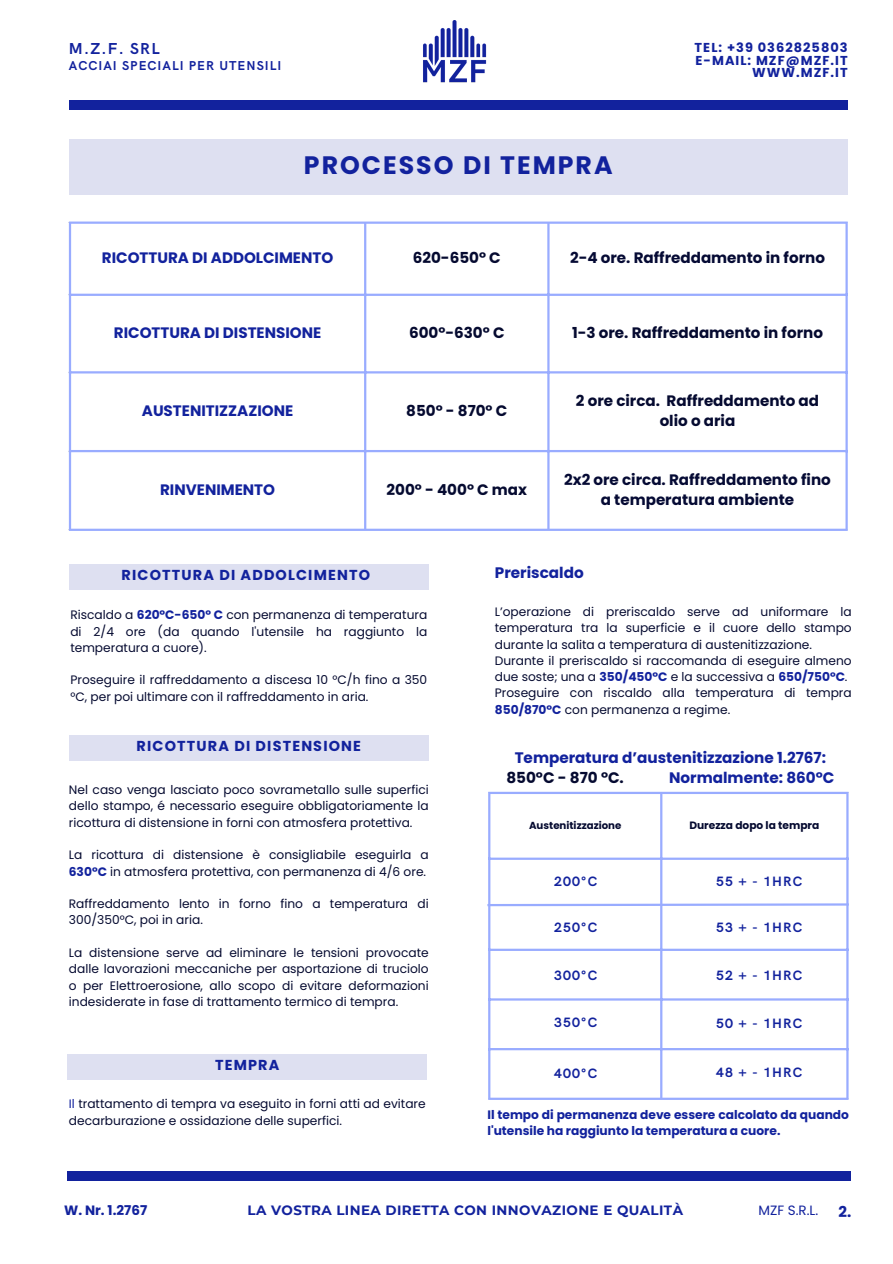
<style>
.page{position:relative;width:893px;height:1264px;background:#fff}
.page>*{position:absolute;margin:0;border:0;box-sizing:border-box;transform-origin:0 0}
.t1{font:700 25.2px "Poppins";letter-spacing:.08em;color:#12229d}
.t2{font:700 15.9px "HK Grotesk";color:#12229d}
.t3{font:700 15.15px "Poppins";color:#12229d}
.t4{font:700 15.15px/20.2px "Poppins";color:#050a30;text-align:center}
.t5{font:700 15.15px/20.2px "Poppins";color:#050a34;text-align:center}
.t6{font:700 15px "Poppins";color:#12229d}
.t7{font:700 14.4px "Poppins";letter-spacing:.08em;color:#12229d}
.t8{font:700 13.65px "HK Grotesk";letter-spacing:.08em;color:#12229d}
.t9{font:700 13.5px "Montserrat";letter-spacing:.03em;color:#12229d}
.t10{font:700 13.5px "Poppins";color:#12229d}
.t11{font:13.5px "Poppins";color:#12229d}
.t12{font:700 12.9px "Poppins";letter-spacing:.08em;color:#12229d}
.t13{font:700 12.9px "HK Grotesk";letter-spacing:.08em;color:#12229d}
.t14{font:12.15px/16.4px "Poppins";color:#050a30}
.t15{font:700 12.15px/16.4px "Poppins";color:#12229d}
.t16{font:700 10.65px "Poppins";color:#050a30}
.t17{font:700 10.2px "Poppins";color:#050a30}
.s1{font-weight:700;color:#12229d}
.s2{color:#12229d}
</style>
<div class="page">
<div style="left:67px;top:1171px;width:783px;height:9px;background:#12229d"></div>
<div style="left:69px;top:101px;width:778px;height:9px;background:#12229d"></div>
<div style="left:69px;top:139px;width:778px;height:55px;background:#dee0f1"></div>
<hr style="left:69px;top:224px;width:2px;height:304px;background:#99acff">
<hr style="left:364px;top:224px;width:2px;height:304px;background:#99acff">
<hr style="left:547px;top:224px;width:2px;height:304px;background:#99acff">
<hr style="left:845px;top:224px;width:2px;height:304px;background:#99acff">
<hr style="left:69px;top:221px;width:778px;height:3px;background:#99acff">
<hr style="left:69px;top:294px;width:778px;height:2px;background:#99acff">
<hr style="left:69px;top:371px;width:778px;height:2px;background:#99acff">
<hr style="left:69px;top:450px;width:778px;height:2px;background:#99acff">
<hr style="left:69px;top:528px;width:778px;height:3px;background:#99acff">
<div style="left:67px;top:1054px;width:360px;height:25px;background:#dee0f1"></div>
<div style="left:69px;top:563px;width:360px;height:26px;background:#dee0f1"></div>
<div style="left:69px;top:735px;width:360px;height:25px;background:#dee0f1"></div>
<hr style="left:488px;top:794px;width:2px;height:303px;background:#99acff">
<hr style="left:660px;top:794px;width:2px;height:303px;background:#99acff">
<hr style="left:846px;top:794px;width:2px;height:303px;background:#99acff">
<hr style="left:488px;top:791px;width:360px;height:3px;background:#99acff">
<hr style="left:488px;top:857px;width:360px;height:2px;background:#99acff">
<hr style="left:488px;top:948px;width:360px;height:2px;background:#99acff">
<hr style="left:488px;top:998px;width:360px;height:2px;background:#99acff">
<hr style="left:488px;top:1048px;width:360px;height:2px;background:#99acff">
<hr style="left:488px;top:1097px;width:360px;height:2px;background:#99acff">
<svg style="left:487px;top:902px;width:362px;height:5px"></svg>
<img style="left:423px;top:21px;width:63px;height:62px">
<p class="t2" style="left:69px;top:39px;width:92px">M.Z.F. SRL</p>
<p class="t13" style="left:69px;top:58px;width:214px">ACCIAI SPECIALI PER UTENSILI</p>
<p class="t1" style="left:304px;top:148px;width:310px">PROCESSO DI TEMPRA</p>
<p class="t12" style="left:694px;top:38px;width:155px">TEL: +39 0362825803</p>
<p class="t12" style="left:695px;top:51px;width:154px">E-MAIL: MZF@MZF.IT</p>
<p class="t12" style="left:752px;top:64px;width:97px">WWW.MZF.IT</p>
<p class="t3" style="left:102px;top:247px;width:233px">RICOTTURA DI ADDOLCIMENTO</p>
<p class="t4" style="left:413px;top:248px;width:89px">620-650° C</p>
<p class="t5" style="left:570px;top:248px;width:256px">2-4 ore. Raffreddamento in forno</p>
<p class="t3" style="left:114px;top:321px;width:209px">RICOTTURA DI DISTENSIONE</p>
<p class="t4" style="left:409px;top:322px;width:97px">600°-630° C</p>
<p class="t4" style="left:572px;top:322px;width:252px">1-3 ore. Raffreddamento in forno</p>
<p class="t3" style="left:142px;top:400px;width:153px">AUSTENITIZZAZIONE</p>
<p class="t4" style="left:406px;top:401px;width:103px">850° - 870° C</p>
<p class="t4" style="left:576px;top:390px;width:245px">2 ore circa. Raffreddamento ad olio o aria</p>
<p class="t3" style="left:160px;top:479px;width:116px">RINVENIMENTO</p>
<p class="t4" style="left:386px;top:479px;width:142px">200° - 400° C max</p>
<p class="t5" style="left:564px;top:469px;width:268px">2x2 ore circa. Raffreddamento fino a temperatura ambiente</p>
<p class="t7" style="left:122px;top:565px;width:250px">RICOTTURA DI ADDOLCIMENTO</p>
<p class="t14" style="left:70px;top:607px;width:358px;text-align:justify">Riscaldo a <span class="s1">620°C-650° C</span> con permanenza di temperatura di 2/4 ore (da quando l'utensile ha raggiunto la temperatura a cuore).</p>
<p class="t14" style="left:70px;top:672px;width:358px">Proseguire il raffreddamento a discesa 10 °C/h fino a 350 °C, per poi ultimare con il raffreddamento in aria.</p>
<p class="t7" style="left:137px;top:736px;width:226px">RICOTTURA DI DISTENSIONE</p>
<p class="t14" style="left:69px;top:781px;width:361px;text-align:justify">Nel caso venga lasciato poco sovrametallo sulle superfici dello stampo, é necessario eseguire obbligatoriamente la ricottura di distensione in forni con atmosfera protettiva.</p>
<p class="t14" style="left:69px;top:846px;width:361px">La ricottura di distensione è consigliabile eseguirla a<br><span class="s1">630°C</span> in atmosfera protettiva, con permanenza di 4/6 ore.</p>
<p class="t14" style="left:69px;top:895px;width:361px">Raffreddamento lento in forno fino a temperatura di<br>300/350°C, poi in aria.</p>
<p class="t14" style="left:69px;top:944px;width:361px;text-align:justify">La distensione serve ad eliminare le tensioni provocate dalle lavorazioni meccaniche per asportazione di truciolo o per Elettroerosione, allo scopo di evitare deformazioni indesiderate in fase di trattamento termico di tempra.</p>
<p class="t7" style="left:215px;top:1055px;width:66px">TEMPRA</p>
<p class="t14" style="left:69px;top:1095px;width:358px"><span class="s2">Il</span> trattamento di tempra va eseguito in forni atti ad evitare decarburazione e ossidazione delle superfici.</p>
<p class="t3" style="left:495px;top:562px;width:90px">Preriscaldo</p>
<p class="t14" style="left:495px;top:603px;width:358px;text-align:justify">L’operazione di preriscaldo serve ad uniformare la temperatura tra la superficie e il cuore dello stampo durante la salita a temperatura di austenitizzazione.</p>
<p class="t14" style="left:495px;top:652px;width:358px">Durante il preriscaldo si raccomanda di eseguire almeno due soste; una a <span class="s1">350/450°C</span> e la successiva a <span class="s1">650/750°C</span>.</p>
<p class="t14" style="left:495px;top:685px;width:358px">Proseguire con riscaldo alla temperatura di tempra<br><span class="s1">850/870°C</span> con permanenza a regime.</p>
<p class="t3" style="left:514px;top:747px;width:313px">Temperatura d’austenitizzazione 1.2767:</p>
<p class="t4" style="left:506px;top:767px;width:119px">850°C - 870 °C.</p>
<p class="t3" style="left:669px;top:767px;width:167px">Normalmente: 860°C</p>
<p class="t17" style="left:529px;top:818px;width:94px">Austenitizzazione</p>
<p class="t16" style="left:689px;top:817px;width:131px">Durezza dopo la tempra</p>
<p class="t8" style="left:554px;top:873px;width:45px">200°C</p>
<p class="t8" style="left:554px;top:919px;width:45px">250°C</p>
<p class="t8" style="left:554px;top:967px;width:45px">300°C</p>
<p class="t8" style="left:716px;top:873px;width:88px">55 + - 1HRC</p>
<p class="t8" style="left:716px;top:919px;width:88px">53 + - 1HRC</p>
<p class="t8" style="left:716px;top:967px;width:88px">52 + - 1HRC</p>
<p class="t8" style="left:554px;top:1014px;width:45px">350°C</p>
<p class="t8" style="left:716px;top:1015px;width:88px">50 + - 1HRC</p>
<p class="t8" style="left:554px;top:1065px;width:45px">400°C</p>
<p class="t8" style="left:716px;top:1064px;width:88px">48 + - 1HRC</p>
<p class="t15" style="left:487px;top:1106px;width:363px">Il tempo di permanenza deve essere calcolato da quando l'utensile ha raggiunto la temperatura a cuore.</p>
<p class="t10" style="left:64px;top:1200px;width:85px">W. Nr. 1.2767</p>
<p class="t9" style="left:247px;top:1202px;width:437px">LA VOSTRA LINEA DIRETTA CON INNOVAZIONE E QUALITÀ</p>
<p class="t11" style="left:758px;top:1200px;width:61px">MZF S.R.L.</p>
<p class="t6" style="left:838px;top:1201px;width:14px">2.</p>
</div>
